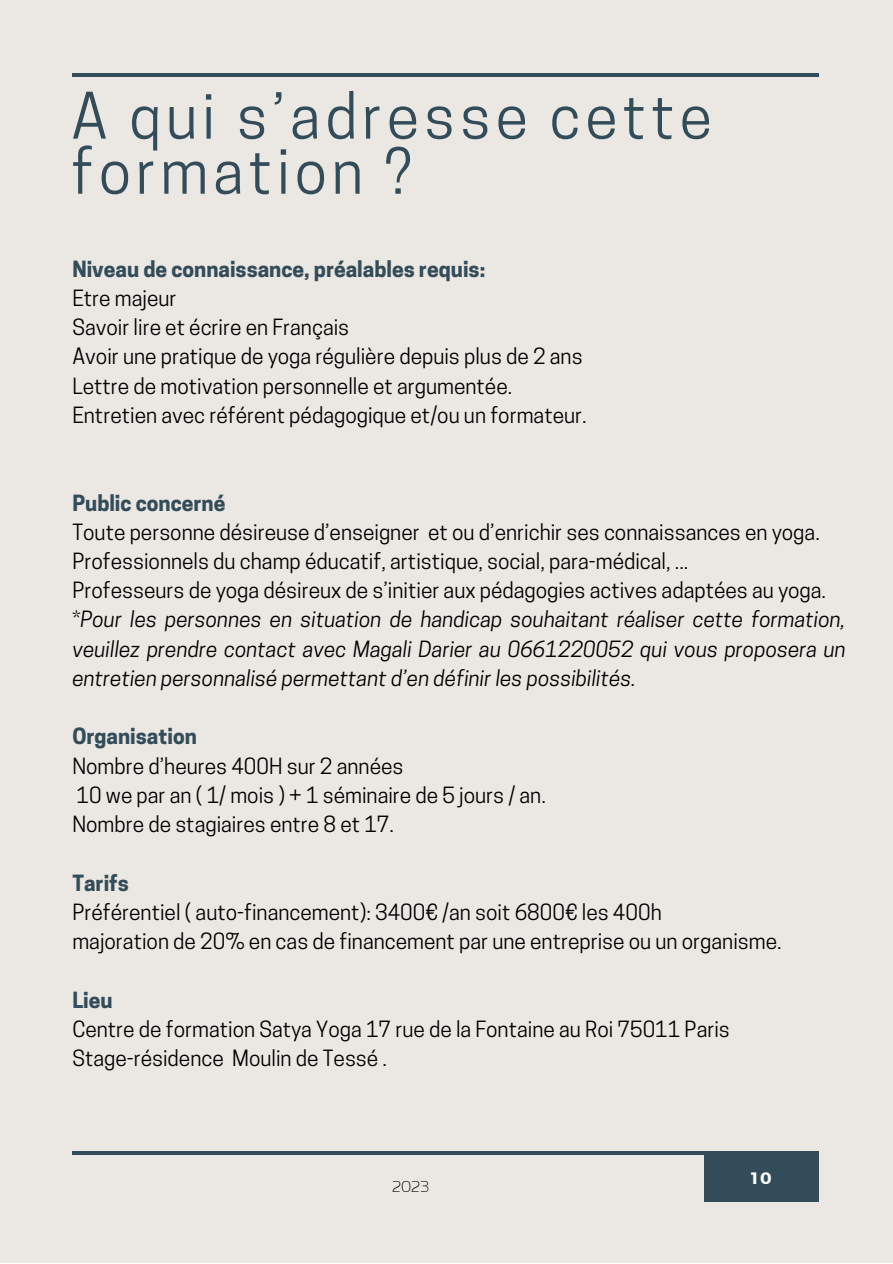
<style>
.page{position:relative;width:893px;height:1264px;background:#fff}
.page>*{position:absolute;margin:0;border:0;box-sizing:border-box;transform-origin:0 0}
.t1{font:59.55px/55.1px "Cooper Hewitt";letter-spacing:.08em;color:#334c59}
.t2{font:21px "Cooper Hewitt";color:#000}
.t3{font:italic 21px/29.2px "Cooper Hewitt";color:#000;text-align:justify}
.t4{font:700 21px "Cooper Hewitt";color:#334c59}
.t5{font:19.65px "Gruppo";color:#000}
.t6{font:700 16.5px "Montserrat";color:#fff}
.s1{font-style:normal}
</style>
<div class="page">
<div style="left:0;top:0;width:892px;height:1262px;background:#ebe7e2"></div>
<hr style="left:72px;top:73px;width:747px;height:4px;background:#334c59">
<div style="left:704px;top:1154px;width:114px;height:46px;background:#334c59"></div>
<hr style="left:72px;top:1151px;width:747px;height:3px;background:#334c59">
<p class="t1" style="left:71px;top:96px;width:642px">A qui s’adresse cette formation ?</p>
<p class="t4" style="left:72px;top:261px;width:414px">Niveau de connaissance, préalables requis:</p>
<p class="t2" style="left:72px;top:290px;width:106px">Etre majeur</p>
<p class="t2" style="left:72px;top:319px;width:278px">Savoir lire et écrire en Français</p>
<p class="t2" style="left:72px;top:348px;width:511px">Avoir une pratique de yoga régulière depuis plus de 2 ans</p>
<p class="t2" style="left:72px;top:378px;width:441px">Lettre de motivation personnelle et argumentée.</p>
<p class="t2" style="left:72px;top:407px;width:516px">Entretien avec référent pédagogique et/ou un formateur.</p>
<p class="t4" style="left:72px;top:495px;width:154px">Public concerné</p>
<p class="t2" style="left:72px;top:524px;width:749px">Toute personne désireuse d’enseigner et ou d’enrichir ses connaissances en yoga.</p>
<p class="t2" style="left:72px;top:553px;width:617px">Professionnels du champ éducatif, artistique, social, para-médical, ...</p>
<p class="t2" style="left:72px;top:582px;width:755px">Professeurs de yoga désireux de s’initier aux pédagogies actives adaptées au yoga.</p>
<p class="t3" style="left:72px;top:607px;width:775px"><span class="s1">*</span>Pour les personnes en situation de handicap souhaitant réaliser cette formation, veuillez prendre contact avec Magali Darier au 0661220052 qui vous proposera un entretien personnalisé permettant d’en définir les possibilités.</p>
<p class="t4" style="left:72px;top:728px;width:126px">Organisation</p>
<p class="t2" style="left:72px;top:758px;width:332px">Nombre d’heures 400H sur 2 années</p>
<p class="t2" style="left:77px;top:787px;width:471px">10 we par an ( 1/ mois ) + 1 séminaire de 5 jours / an.</p>
<p class="t2" style="left:72px;top:816px;width:323px">Nombre de stagiaires entre 8 et 17.</p>
<p class="t4" style="left:72px;top:874px;width:58px">Tarifs</p>
<p class="t2" style="left:72px;top:904px;width:591px">Préférentiel ( auto-financement): 3400€ /an soit 6800€ les 400h</p>
<p class="t2" style="left:72px;top:933px;width:710px">majoration de 20% en cas de financement par une entreprise ou un organisme.</p>
<p class="t4" style="left:72px;top:991px;width:42px">Lieu</p>
<p class="t2" style="left:72px;top:1021px;width:659px">Centre de formation Satya Yoga 17 rue de la Fontaine au Roi 75011 Paris</p>
<p class="t2" style="left:72px;top:1050px;width:316px">Stage-résidence Moulin de Tessé .</p>
<p class="t5" style="left:392px;top:1176px;width:38px">2023</p>
<p class="t6" style="left:751px;top:1166px;width:22px">10</p>
</div>
